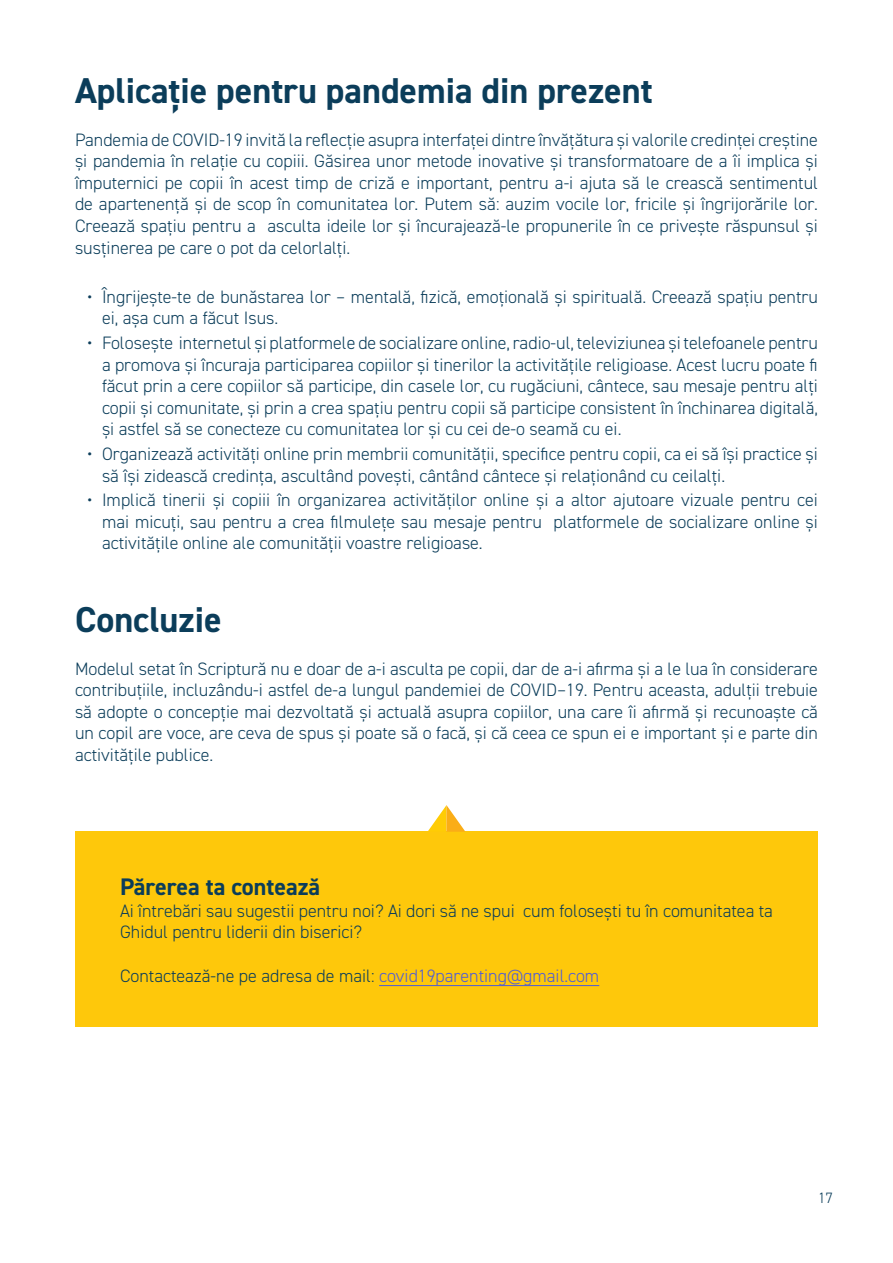
<style>
.page{position:relative;width:893px;height:1263px;background:#fff}
.page>*{position:absolute;margin:0;border:0;box-sizing:border-box;transform-origin:0 0}
.t1{font:700 36px "DIN2014";color:#0b3d5a}
.t2{font:700 24px "DIN2014";color:#0b3d5a}
.t3{font:300 18px/21.6px "DIN2014";color:#0b3d5a;text-align:justify}
.t4{font:300 15px "DIN2014";color:#0b3d5a}
.s1{color:#4f5cd6}
</style>
<div class="page">
<div style="left:75px;top:831px;width:743px;height:195px;background:#fec80b"></div>
<hr style="left:379px;top:985px;width:220px;height:1px;background:#4f5cd6">
<svg style="left:428px;top:805px;width:37px;height:27px"></svg>
<p class="t1" style="left:75px;top:67px;width:579px">Aplicație pentru pandemia din prezent</p>
<p class="t3" style="left:75px;top:129px;width:744px">Pandemia de COVID-19 invită la reflecție asupra interfaței dintre învățătura și valorile credinței creștine și pandemia în relație cu copiii. Găsirea unor metode inovative și transformatoare de a îi implica și împuternici pe copii în acest timp de criză e important, pentru a-i ajuta să le crească sentimentul de apartenență și de scop în comunitatea lor. Putem să: auzim vocile lor, fricile și îngrijorările lor.<br>Creează spațiu pentru a asculta ideile lor și încurajează-le propunerile în ce privește răspunsul și susținerea pe care o pot da celorlalți.</p>
<p class="t3" style="left:102px;top:286px;width:717px;text-indent:-15px">• Îngrijește-te de bunăstarea lor – mentală, fizică, emoțională și spirituală. Creează spațiu pentru ei, așa cum a făcut Isus.</p>
<p class="t3" style="left:102px;top:332px;width:717px;text-indent:-15px">• Folosește internetul și platformele de socializare online, radio-ul, televiziunea și telefoanele pentru a promova și încuraja participarea copiilor și tinerilor la activitățile religioase. Acest lucru poate fi făcut prin a cere copiilor să participe, din casele lor, cu rugăciuni, cântece, sau mesaje pentru alți copii și comunitate, și prin a crea spațiu pentru copii să participe consistent în închinarea digitală, și astfel să se conecteze cu comunitatea lor și cu cei de-o seamă cu ei.</p>
<p class="t3" style="left:102px;top:443px;width:717px;text-indent:-15px">• Organizează activități online prin membrii comunității, specifice pentru copii, ca ei să își practice și să își zidească credința, ascultând povești, cântând cântece și relaționând cu ceilalți.</p>
<p class="t3" style="left:102px;top:489px;width:717px;text-indent:-15px">• Implică tinerii și copiii în organizarea activităților online și a altor ajutoare vizuale pentru cei mai micuți, sau pentru a crea filmulețe sau mesaje pentru platformele de socializare online și activitățile online ale comunității voastre religioase.</p>
<p class="t1" style="left:75px;top:596px;width:148px">Concluzie</p>
<p class="t3" style="left:75px;top:658px;width:744px">Modelul setat în Scriptură nu e doar de a-i asculta pe copii, dar de a-i afirma și a le lua în considerare contribuțiile, incluzându-i astfel de-a lungul pandemiei de COVID–19. Pentru aceasta, adulții trebuie să adopte o concepție mai dezvoltată și actuală asupra copiilor, una care îi afirmă și recunoaște că un copil are voce, are ceva de spus și poate să o facă, și că ceea ce spun ei e important și e parte din activitățile publice.</p>
<p class="t2" style="left:120px;top:871px;width:202px">Părerea ta contează</p>
<p class="t3" style="left:120px;top:900px;width:654px">Ai întrebări sau sugestii pentru noi? Ai dori să ne spui cum folosești tu în comunitatea ta<br>Ghidul pentru liderii din biserici?</p>
<p class="t3" style="left:120px;top:964px;width:481px">Contactează-ne pe adresa de mail: <span class="s1">covid19parenting@gmail.com</span></p>
<p class="t4" style="left:818px;top:1188px;width:16px">17</p>
</div>
